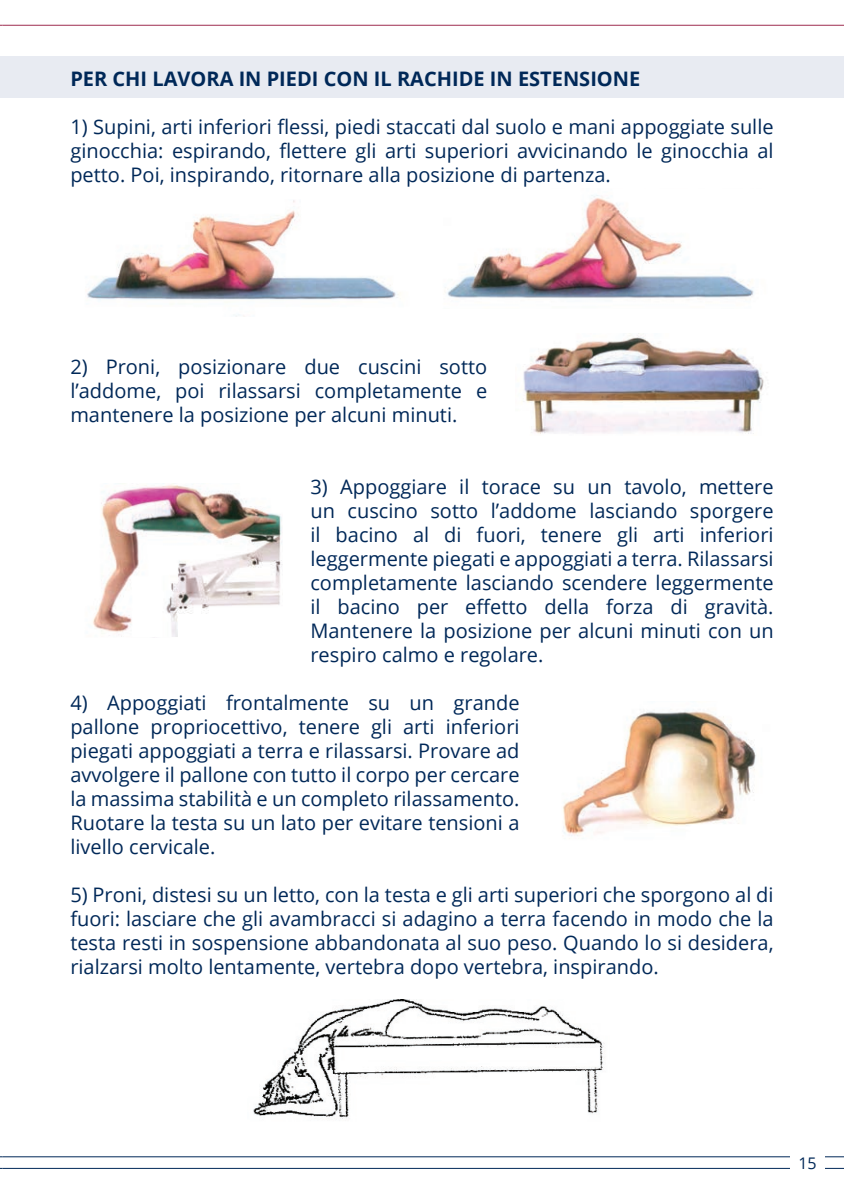
<style>
.page{position:relative;width:844px;height:1196px;background:#fff}
.page>*{position:absolute;margin:0;border:0;box-sizing:border-box;transform-origin:0 0}
.t1{font:20px/24px "Open Sans";color:#002858;text-align:justify}
.t2{font:700 20px "Open Sans";color:#002858}
.t3{font:16px "Open Sans";color:#002858}
</style>
<div class="page">
<hr style="left:2px;top:1156px;width:842px;height:1px;background:#002858">
<hr style="left:2px;top:25px;width:842px;height:1px;background:#9e2d50">
<hr style="left:2px;top:1167px;width:842px;height:1px;background:#002858">
<div style="left:790px;top:1145px;width:34px;height:34px;background:#fff"></div>
<hr style="left:0;top:56px;width:2px;height:41px;background:#e8ebf2">
<div style="left:2px;top:56px;width:842px;height:41px;background:#e8ebf2"></div>
<img style="left:87px;top:200px;width:312px;height:116px">
<img style="left:447px;top:195px;width:307px;height:104px">
<img style="left:93px;top:483px;width:189px;height:154px">
<img style="left:563px;top:710px;width:193px;height:126px">
<img style="left:253px;top:999px;width:352px;height:120px">
<img style="left:523px;top:333px;width:241px;height:101px">
<p class="t2" style="left:70px;top:64px;width:571px">PER CHI LAVORA IN PIEDI CON IL RACHIDE IN ESTENSIONE</p>
<p class="t1" style="left:70px;top:114px;width:705px">1) Supini, arti inferiori flessi, piedi staccati dal suolo e mani appoggiate sulle ginocchia: espirando, flettere gli arti superiori avvicinando le ginocchia al petto. Poi, inspirando, ritornare alla posizione di partenza.</p>
<p class="t1" style="left:70px;top:354px;width:418px">2) Proni, posizionare due cuscini sotto l’addome, poi rilassarsi completamente e mantenere la posizione per alcuni minuti.</p>
<p class="t1" style="left:310px;top:474px;width:465px">3) Appoggiare il torace su un tavolo, mettere un cuscino sotto l’addome lasciando sporgere il bacino al di fuori, tenere gli arti inferiori leggermente piegati e appoggiati a terra. Rilassarsi completamente lasciando scendere leggermente il bacino per effetto della forza di gravità.<br>Mantenere la posizione per alcuni minuti con un respiro calmo e regolare.</p>
<p class="t1" style="left:70px;top:690px;width:451px">4) Appoggiati frontalmente su un grande pallone propriocettivo, tenere gli arti inferiori piegati appoggiati a terra e rilassarsi. Provare ad avvolgere il pallone con tutto il corpo per cercare la massima stabilità e un completo rilassamento.<br>Ruotare la testa su un lato per evitare tensioni a livello cervicale.</p>
<p class="t1" style="left:70px;top:882px;width:704px">5) Proni, distesi su un letto, con la testa e gli arti superiori che sporgono al di fuori: lasciare che gli avambracci si adagino a terra facendo in modo che la testa resti in sospensione abbandonata al suo peso. Quando lo si desidera, rialzarsi molto lentamente, vertebra dopo vertebra, inspirando.</p>
<p class="t3" style="left:798px;top:1151px;width:20px">15</p>
</div>
